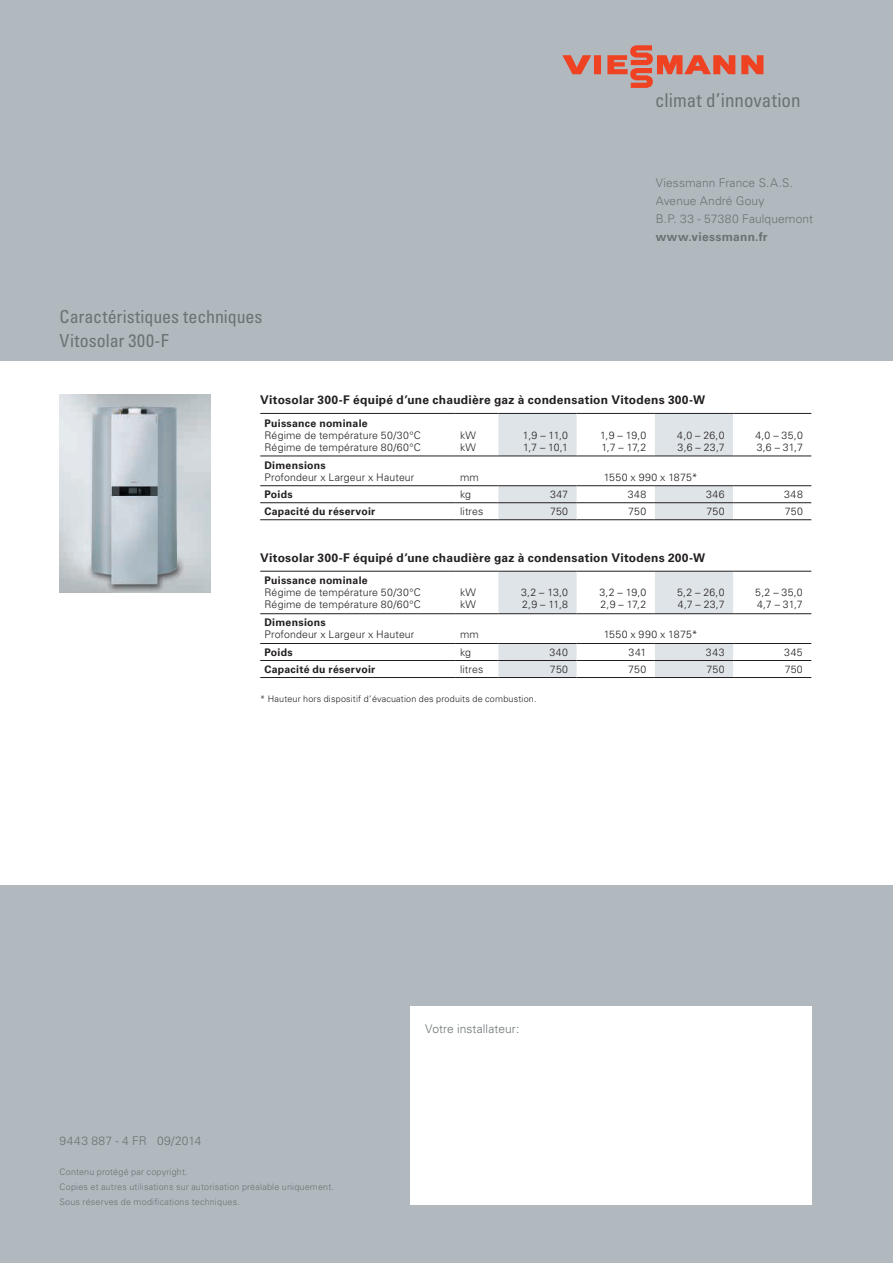
<style>
.page{position:relative;width:893px;height:1263px;background:#b1b9bf}
.page>*{position:absolute;margin:0;border:0;box-sizing:border-box;transform-origin:0 0}
.t1{font:condensed 19.05px "Univers";color:#697374}
.t2{font:condensed 18px/24px "Univers LTCYR 57";color:#697374}
.t3{font:700 12px "Univers LTCYR 65";letter-spacing:.025em;color:#231f20}
.t4{font:300 12px/18px "Univers LT Std";letter-spacing:.01em;color:#697374}
.t5{font:300 12px "Univers LTCYR 45";letter-spacing:.005em;color:#697374}
.t6{font:300 12px "Univers LTCYR 45";letter-spacing:.03em;color:#697374}
.t7{font:700 12px "Univers LT Std";letter-spacing:.02em;color:#697374}
.t8{font:300 10.5px/12px "Univers LTCYR 45";letter-spacing:.015em;color:#231f20}
.t9{font:700 10.5px "Univers LTCYR 65";letter-spacing:.025em;color:#231f20}
.t10{font:300 9px/15px "Univers LTCYR 45";letter-spacing:.02em;color:#697374}
.t11{font:300 9px "Univers LTCYR 45";letter-spacing:.02em;color:#231f20}
</style>
<div class="page">
<div style="left:0;top:361px;width:893px;height:523px;background:#fff"></div>
<img style="left:60px;top:395px;width:150px;height:198px">
<div style="left:411px;top:1007px;width:401px;height:198px;background:#fff"></div>
<svg style="left:562px;top:45px;width:201px;height:43px"></svg>
<svg style="left:456px;top:414px;width:355px;height:105px"></svg>
<hr style="left:260px;top:413px;width:196px;height:1px;background:#231f20">
<hr style="left:456px;top:413px;width:42px;height:1px;background:#231f20">
<hr style="left:498px;top:413px;width:79px;height:1px;background:#231f20">
<hr style="left:577px;top:413px;width:78px;height:1px;background:#231f20">
<hr style="left:655px;top:413px;width:78px;height:1px;background:#231f20">
<hr style="left:733px;top:413px;width:78px;height:1px;background:#231f20">
<hr style="left:260px;top:456px;width:196px;height:1px;background:#231f20">
<hr style="left:456px;top:456px;width:42px;height:1px;background:#231f20">
<hr style="left:498px;top:456px;width:79px;height:1px;background:#231f20">
<hr style="left:577px;top:456px;width:78px;height:1px;background:#231f20">
<hr style="left:655px;top:456px;width:78px;height:1px;background:#231f20">
<hr style="left:733px;top:456px;width:78px;height:1px;background:#231f20">
<hr style="left:260px;top:485px;width:196px;height:1px;background:#231f20">
<hr style="left:456px;top:485px;width:42px;height:1px;background:#231f20">
<hr style="left:498px;top:485px;width:79px;height:1px;background:#231f20">
<hr style="left:577px;top:485px;width:78px;height:1px;background:#231f20">
<hr style="left:655px;top:485px;width:78px;height:1px;background:#231f20">
<hr style="left:733px;top:485px;width:78px;height:1px;background:#231f20">
<hr style="left:260px;top:502px;width:196px;height:1px;background:#231f20">
<hr style="left:456px;top:502px;width:42px;height:1px;background:#231f20">
<hr style="left:498px;top:502px;width:79px;height:1px;background:#231f20">
<hr style="left:577px;top:502px;width:78px;height:1px;background:#231f20">
<hr style="left:655px;top:502px;width:78px;height:1px;background:#231f20">
<hr style="left:733px;top:502px;width:78px;height:1px;background:#231f20">
<hr style="left:260px;top:519px;width:196px;height:1px;background:#231f20">
<hr style="left:456px;top:519px;width:42px;height:1px;background:#231f20">
<hr style="left:498px;top:519px;width:79px;height:1px;background:#231f20">
<hr style="left:577px;top:519px;width:78px;height:1px;background:#231f20">
<hr style="left:655px;top:519px;width:78px;height:1px;background:#231f20">
<hr style="left:733px;top:519px;width:78px;height:1px;background:#231f20">
<svg style="left:456px;top:572px;width:355px;height:105px"></svg>
<hr style="left:260px;top:571px;width:196px;height:1px;background:#231f20">
<hr style="left:456px;top:571px;width:42px;height:1px;background:#231f20">
<hr style="left:498px;top:571px;width:79px;height:1px;background:#231f20">
<hr style="left:577px;top:571px;width:78px;height:1px;background:#231f20">
<hr style="left:655px;top:571px;width:78px;height:1px;background:#231f20">
<hr style="left:733px;top:571px;width:78px;height:1px;background:#231f20">
<hr style="left:260px;top:613px;width:196px;height:1px;background:#231f20">
<hr style="left:456px;top:613px;width:42px;height:1px;background:#231f20">
<hr style="left:498px;top:613px;width:79px;height:1px;background:#231f20">
<hr style="left:577px;top:613px;width:78px;height:1px;background:#231f20">
<hr style="left:655px;top:613px;width:78px;height:1px;background:#231f20">
<hr style="left:733px;top:613px;width:78px;height:1px;background:#231f20">
<hr style="left:260px;top:643px;width:196px;height:1px;background:#231f20">
<hr style="left:456px;top:643px;width:42px;height:1px;background:#231f20">
<hr style="left:498px;top:643px;width:79px;height:1px;background:#231f20">
<hr style="left:577px;top:643px;width:78px;height:1px;background:#231f20">
<hr style="left:655px;top:643px;width:78px;height:1px;background:#231f20">
<hr style="left:733px;top:643px;width:78px;height:1px;background:#231f20">
<hr style="left:260px;top:660px;width:196px;height:1px;background:#231f20">
<hr style="left:456px;top:660px;width:42px;height:1px;background:#231f20">
<hr style="left:498px;top:660px;width:79px;height:1px;background:#231f20">
<hr style="left:577px;top:660px;width:78px;height:1px;background:#231f20">
<hr style="left:655px;top:660px;width:78px;height:1px;background:#231f20">
<hr style="left:733px;top:660px;width:78px;height:1px;background:#231f20">
<hr style="left:260px;top:677px;width:196px;height:1px;background:#231f20">
<hr style="left:456px;top:677px;width:42px;height:1px;background:#231f20">
<hr style="left:498px;top:677px;width:79px;height:1px;background:#231f20">
<hr style="left:577px;top:677px;width:78px;height:1px;background:#231f20">
<hr style="left:655px;top:677px;width:78px;height:1px;background:#231f20">
<hr style="left:733px;top:677px;width:78px;height:1px;background:#231f20">
<h1 class="t1" style="left:655px;top:88px;width:147px">climat d’innovation</h1>
<h2 class="t2" style="left:60px;top:304px;width:205px">Caractéristiques techniques<br>Vitosolar 300-F</h2>
<p class="t4" style="left:656px;top:174px;width:159px">Viessmann France S.A.S.<br>Avenue André Gouy<br>B.P. 33 - 57380 Faulquemont</p>
<p class="t7" style="left:656px;top:230px;width:113px">www.viessmann.fr</p>
<p class="t3" style="left:260px;top:391px;width:446px">Vitosolar 300-F équipé d’une chaudière gaz à condensation Vitodens 300-W</p>
<p class="t9" style="left:264px;top:415px;width:105px">Puissance nominale</p>
<p class="t8" style="left:264px;top:429px;width:158px">Régime de température 50/30°C<br>Régime de température 80/60°C</p>
<p class="t8" style="left:460px;top:429px;width:18px">kW kW</p>
<p class="t8" style="left:523px;top:429px;width:47px">1,9 – 11,0<br>1,7 – 10,1</p>
<p class="t8" style="left:600px;top:429px;width:48px">1,9 – 19,0<br>1,7 – 17,2</p>
<p class="t8" style="left:677px;top:429px;width:49px">4,0 – 26,0<br>3,6 – 23,7</p>
<p class="t8" style="left:755px;top:429px;width:49px">4,0 – 35,0<br>3,6 – 31,7</p>
<p class="t9" style="left:264px;top:457px;width:63px">Dimensions</p>
<p class="t8" style="left:264px;top:471px;width:151px">Profondeur x Largeur x Hauteur</p>
<p class="t8" style="left:460px;top:471px;width:20px">mm</p>
<p class="t8" style="left:604px;top:471px;width:95px">1550 x 990 x 1875*</p>
<p class="t9" style="left:264px;top:487px;width:30px">Poids</p>
<p class="t8" style="left:460px;top:488px;width:12px">kg</p>
<p class="t8" style="left:550px;top:488px;width:20px">347</p>
<p class="t8" style="left:628px;top:488px;width:20px">348</p>
<p class="t8" style="left:706px;top:488px;width:20px">346</p>
<p class="t8" style="left:784px;top:488px;width:20px">348</p>
<p class="t9" style="left:264px;top:504px;width:112px">Capacité du réservoir</p>
<p class="t8" style="left:460px;top:505px;width:25px">litres</p>
<p class="t8" style="left:550px;top:505px;width:20px">750</p>
<p class="t8" style="left:628px;top:505px;width:20px">750</p>
<p class="t8" style="left:706px;top:505px;width:20px">750</p>
<p class="t8" style="left:785px;top:505px;width:20px">750</p>
<p class="t3" style="left:260px;top:549px;width:446px">Vitosolar 300-F équipé d’une chaudière gaz à condensation Vitodens 200-W</p>
<p class="t9" style="left:264px;top:573px;width:105px">Puissance nominale</p>
<p class="t8" style="left:264px;top:586px;width:158px">Régime de température 50/30°C<br>Régime de température 80/60°C</p>
<p class="t8" style="left:460px;top:586px;width:18px">kW kW</p>
<p class="t8" style="left:521px;top:586px;width:48px">3,2 – 13,0<br>2,9 – 11,8</p>
<p class="t8" style="left:599px;top:586px;width:48px">3,2 – 19,0<br>2,9 – 17,2</p>
<p class="t8" style="left:677px;top:586px;width:49px">5,2 – 26,0<br>4,7 – 23,7</p>
<p class="t8" style="left:755px;top:586px;width:49px">5,2 – 35,0<br>4,7 – 31,7</p>
<p class="t9" style="left:264px;top:615px;width:63px">Dimensions</p>
<p class="t8" style="left:264px;top:628px;width:151px">Profondeur x Largeur x Hauteur</p>
<p class="t8" style="left:460px;top:628px;width:20px">mm</p>
<p class="t8" style="left:604px;top:628px;width:95px">1550 x 990 x 1875*</p>
<p class="t9" style="left:264px;top:645px;width:30px">Poids</p>
<p class="t8" style="left:460px;top:646px;width:12px">kg</p>
<p class="t8" style="left:550px;top:646px;width:20px">340</p>
<p class="t8" style="left:629px;top:646px;width:19px">341</p>
<p class="t8" style="left:706px;top:646px;width:20px">343</p>
<p class="t8" style="left:784px;top:646px;width:20px">345</p>
<p class="t9" style="left:264px;top:662px;width:112px">Capacité du réservoir</p>
<p class="t8" style="left:460px;top:663px;width:25px">litres</p>
<p class="t8" style="left:550px;top:663px;width:20px">750</p>
<p class="t8" style="left:628px;top:663px;width:20px">750</p>
<p class="t8" style="left:706px;top:663px;width:20px">750</p>
<p class="t8" style="left:785px;top:663px;width:20px">750</p>
<p class="t11" style="left:260px;top:693px;width:278px">* Hauteur hors dispositif d’évacuation des produits de combustion.</p>
<p class="t6" style="left:60px;top:1132px;width:143px">9443 887 - 4 FR 09/2014</p>
<p class="t10" style="left:60px;top:1164px;width:276px">Contenu protégé par copyright.<br>Copies et autres utilisations sur autorisation préalable uniquement.<br>Sous réserves de modifications techniques.</p>
<p class="t5" style="left:425px;top:1021px;width:96px">Votre installateur:</p>
</div>
